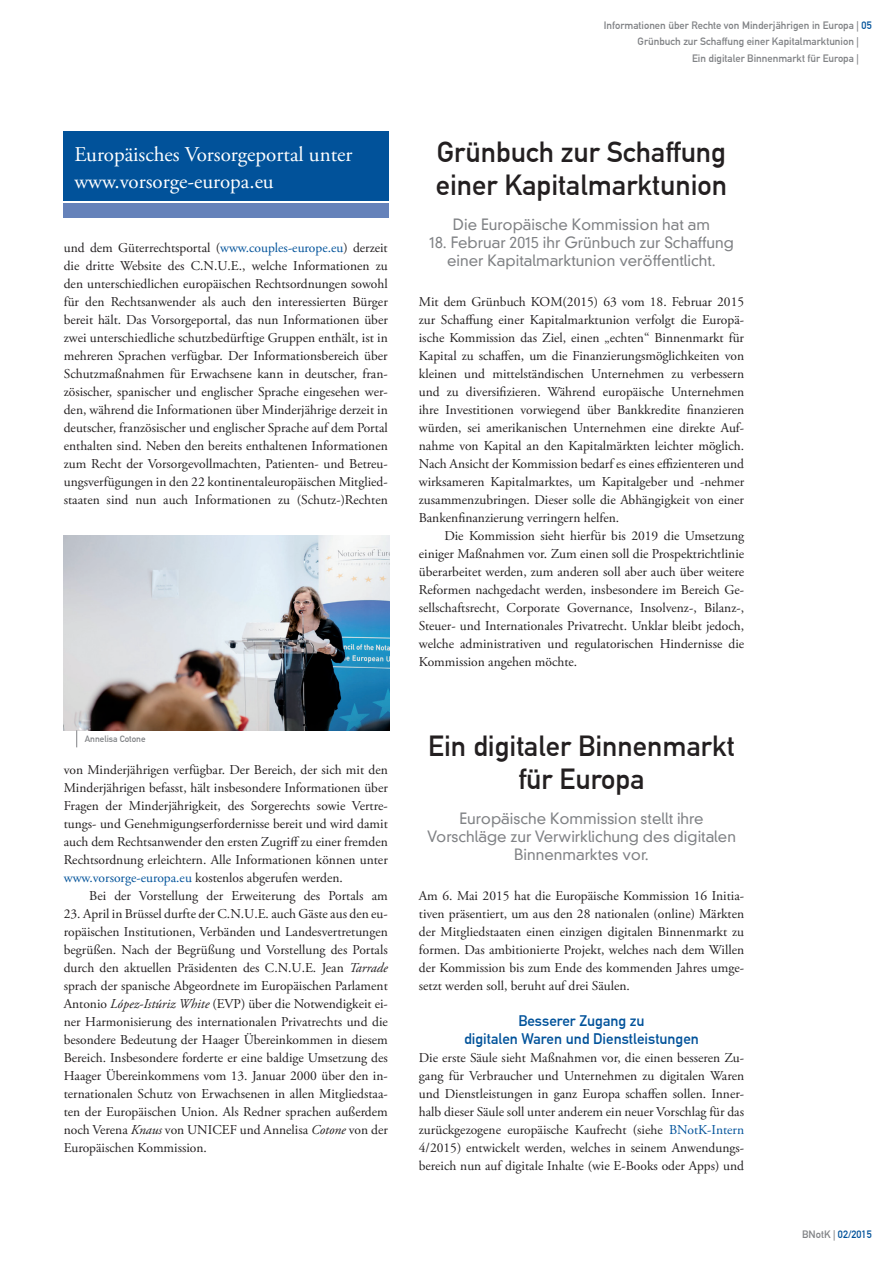
<style>
.page{position:relative;width:893px;height:1263px;background:#fff}
.page>*{position:absolute;margin:0;border:0;box-sizing:border-box;transform-origin:0 0}
.t1{font:28.5px/33px "DIN Mittelschrift LT";color:#231f20}
.t2{font:21px/27px "Adobe Garamond Pro";color:#fff}
.t3{font:300 15px/18px "DIN Neuzeit Grotesk LT";color:#808285;text-align:center}
.t4{font:15px/18px "DIN Mittelschrift LT";color:#01529a;text-align:center}
.t5{font:13.5px/18px "Adobe Garamond Pro";color:#231f20;text-align:justify}
.t6{font:10.5px "DIN Mittelschrift LT";color:#808285}
.t7{font:10.5px "DIN Mittelschrift LT";color:#01529a}
.t8{font:9px "DIN Mittelschrift LT";color:#808285}
.s1{color:#01529a}
.s2{font-style:italic}
.s3{color:#808285}
</style>
<div class="page">
<img style="left:64px;top:535px;width:325px;height:196px">
<svg style="left:76px;top:730px;width:1px;height:17px"></svg>
<div style="left:64px;top:131px;width:325px;height:70px;background:#01529a"></div>
<div style="left:64px;top:204px;width:325px;height:14px;background:#6582ba"></div>
<p class="t6" style="left:604px;top:19px;width:269px">Informationen über Rechte von Minderjährigen in Europa | <span class="s1">05</span></p>
<p class="t6" style="left:638px;top:35px;width:223px">Grünbuch zur Schaffung einer Kapitalmarktunion |</p>
<p class="t6" style="left:692px;top:52px;width:168px">Ein digitaler Binnenmarkt für Europa |</p>
<h2 class="t2" style="left:74px;top:142px;width:280px">Europäisches Vorsorgeportal unter www.vorsorge-europa.eu</h2>
<p class="t5" style="left:64px;top:239px;width:326px">und dem Güterrechtsportal (<span class="s1">www.couples-europe.eu</span>) derzeit die dritte Website des C.N.U.E., welche Informationen zu den unterschiedlichen europäischen Rechtsordnungen sowohl für den Rechtsanwender als auch den interessierten Bürger bereit hält. Das Vorsorgeportal, das nun Informationen über zwei unterschiedliche schutzbedürftige Gruppen enthält, ist in mehreren Sprachen verfügbar. Der Informationsbereich über Schutzmaßnahmen für Erwachsene kann in deutscher, fran&shy;zösischer, spanischer und englischer Sprache eingesehen wer&shy;den, während die Informationen über Minderjährige derzeit in deutscher, französischer und englischer Sprache auf dem Portal enthalten sind. Neben den bereits enthaltenen Informationen zum Recht der Vorsorgevollmachten, Patienten- und Betreu&shy;ungsverfügungen in den 22 kontinentaleuropäischen Mitglied&shy;staaten sind nun auch Informationen zu (Schutz-)Rechten</p>
<p class="t8" style="left:85px;top:734px;width:62px">Annelisa Cotone</p>
<p class="t5" style="left:64px;top:761px;width:326px">von Minderjährigen verfügbar. Der Bereich, der sich mit den Minderjährigen befasst, hält insbesondere Informationen über Fragen der Minderjährigkeit, des Sorgerechts sowie Vertre&shy;tungs- und Genehmigungserfordernisse bereit und wird damit auch dem Rechtsanwender den ersten Zugriff zu einer fremden Rechtsordnung erleichtern. Alle Informationen können unter <span class="s1">www.vorsorge-europa.eu</span> kostenlos abgerufen werden.</p>
<p class="t5" style="left:89px;top:887px;width:300px">Bei der Vorstellung der Erweiterung des Portals am</p>
<p class="t5" style="left:64px;top:905px;width:326px">23. April in Brüssel durfte der C.N.U.E. auch Gäste aus den eu&shy;ropäischen Institutionen, Verbänden und Landesvertretungen begrüßen. Nach der Begrüßung und Vorstellung des Portals durch den aktuellen Präsidenten des C.N.U.E. Jean <span class="s2">Tarrade </span>sprach der spanische Abgeordnete im Europäischen Parlament Antonio <span class="s2">López-Istúriz White</span> (EVP) über die Notwendigkeit ei&shy;ner Harmonisierung des internationalen Privatrechts und die besondere Bedeutung der Haager Übereinkommen in diesem Bereich. Insbesondere forderte er eine baldige Umsetzung des Haager Übereinkommens vom 13. Januar 2000 über den in&shy;ternationalen Schutz von Erwachsenen in allen Mitgliedstaa&shy;ten der Europäischen Union. Als Redner sprachen außerdem noch Verena <span class="s2">Knaus</span> von UNICEF und Annelisa <span class="s2">Cotone</span> von der Europäischen Kommission.</p>
<h1 class="t1" style="left:436px;top:136px;width:293px">Grünbuch zur Schaffung einer Kapitalmarktunion</h1>
<p class="t3" style="left:453px;top:216px;width:259px">Die Europäische Kommission hat am</p>
<p class="t3" style="left:429px;top:234px;width:306px">18. Februar 2015 ihr Grünbuch zur Schaffung einer Kapitalmarktunion veröffentlicht.</p>
<p class="t5" style="left:419px;top:293px;width:327px">Mit dem Grünbuch KOM(2015) 63 vom 18. Februar 2015 zur Schaffung einer Kapitalmarktunion verfolgt die Europä&shy;ische Kommission das Ziel, einen „echten“ Binnenmarkt für Kapital zu schaffen, um die Finanzierungsmöglichkeiten von kleinen und mittelständischen Unternehmen zu verbessern und zu diversifizieren. Während europäische Unternehmen ihre Investitionen vorwiegend über Bankkredite finanzieren würden, sei amerikanischen Unternehmen eine direkte Auf&shy;nahme von Kapital an den Kapitalmärkten leichter möglich.<br>Nach Ansicht der Kommission bedarf es eines effizienteren und wirksameren Kapitalmarktes, um Kapitalgeber und -nehmer zusammenzubringen. Dieser solle die Abhängigkeit von einer Bankenfinanzierung verringern helfen.</p>
<p class="t5" style="left:419px;top:527px;width:327px;text-indent:26px">Die Kommission sieht hierfür bis 2019 die Umsetzung einiger Maßnahmen vor. Zum einen soll die Prospektrichtlinie überarbeitet werden, zum anderen soll aber auch über weitere Reformen nachgedacht werden, insbesondere im Bereich Ge&shy;sellschaftsrecht, Corporate Governance, Insolvenz-, Bilanz-, Steuer- und Internationales Privatrecht. Unklar bleibt jedoch, welche administrativen und regulatorischen Hindernisse die Kommission angehen möchte.</p>
<h1 class="t1" style="left:428px;top:730px;width:308px;text-align:center">Ein digitaler Binnenmarkt für Europa</h1>
<p class="t3" style="left:427px;top:810px;width:310px">Europäische Kommission stellt ihre<br>Vorschläge zur Verwirklichung des digitalen<br>Binnenmarktes vor.</p>
<p class="t5" style="left:419px;top:887px;width:327px">Am 6. Mai 2015 hat die Europäische Kommission 16 Initia&shy;tiven präsentiert, um aus den 28 nationalen (online) Märkten der Mitgliedstaaten einen einzigen digitalen Binnenmarkt zu formen. Das ambitionierte Projekt, welches nach dem Willen der Kommission bis zum Ende des kommenden Jahres umge&shy;setzt werden soll, beruht auf drei Säulen.</p>
<p class="t4" style="left:464px;top:1012px;width:236px">Besserer Zugang zu<br>digitalen Waren und Dienstleistungen</p>
<p class="t5" style="left:419px;top:1049px;width:327px">Die erste Säule sieht Maßnahmen vor, die einen besseren Zu&shy;gang für Verbraucher und Unternehmen zu digitalen Waren und Dienstleistungen in ganz Europa schaffen sollen. Inner&shy;halb dieser Säule soll unter anderem ein neuer Vorschlag für das zurückgezogene europäische Kaufrecht (siehe <span class="s1">BNotK-Intern </span>4/2015) entwickelt werden, welches in seinem Anwendungs&shy;bereich nun auf digitale Inhalte (wie E-Books oder Apps) und</p>
<p class="t7" style="left:802px;top:1228px;width:71px"><span class="s3">BNotK |</span> 02/2015</p>
</div>
